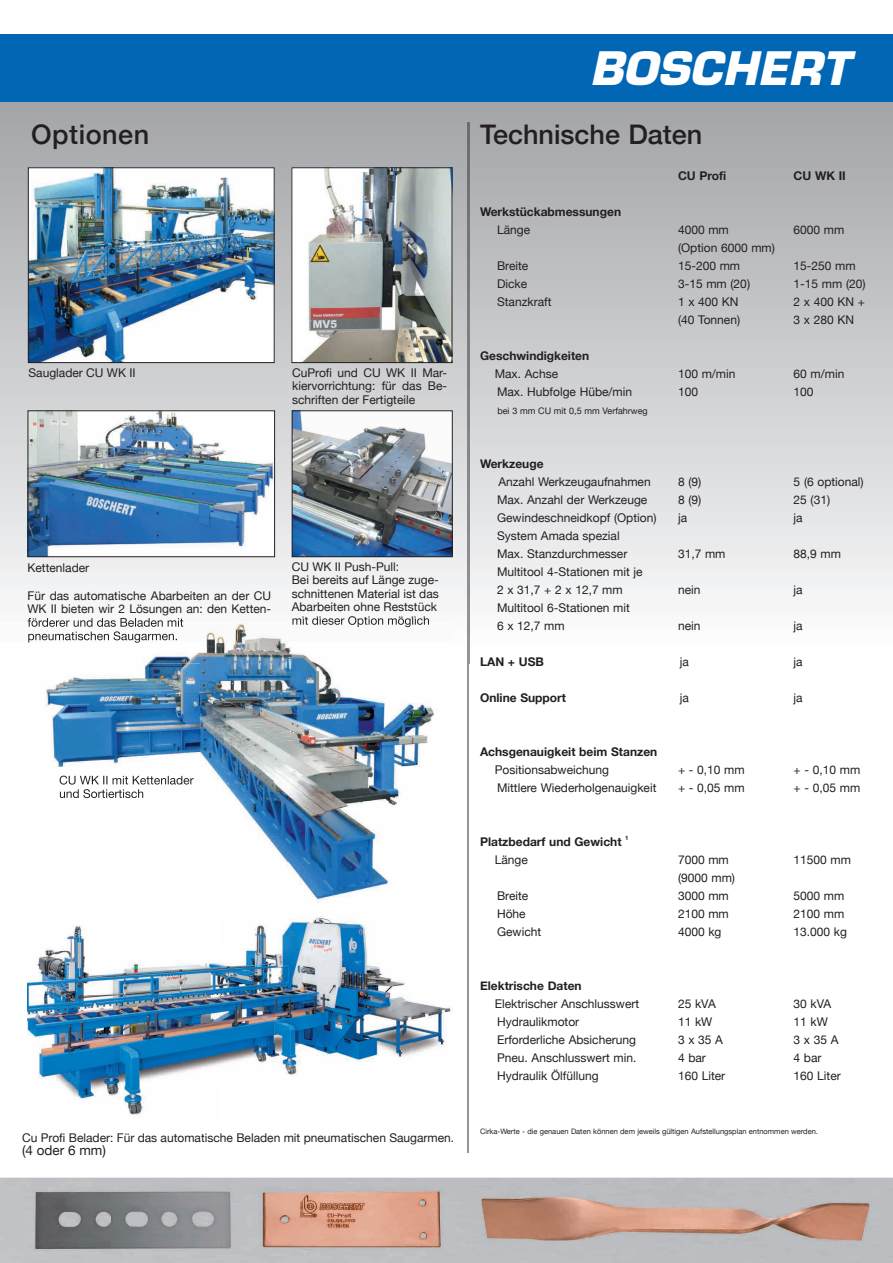
<style>
.page{position:relative;width:893px;height:1263px;background:#fff}
.page>*{position:absolute;margin:0;border:0;box-sizing:border-box;transform-origin:0 0}
.t1{font:italic 700 45px "Eurostile LT Std";color:#fff}
.t2{font:500 27px "Helvetica Neue";color:#231f20}
.t3{font:500 27px "Helvetica Neue";letter-spacing:.02em;color:#231f20}
.t4{font:13.5px "Helvetica Neue";color:#231f20}
.t5{font:12px/13.5px "Helvetica Neue";color:#231f20}
.t6{font:700 12px "Helvetica Neue";color:#231f20}
.t7{font:9px "Helvetica Neue";color:#231f20}
.t8{font:7.5px "Helvetica Neue";color:#231f20}
.t9{font:700 6px "Helvetica Neue";color:#231f20}
</style>
<div class="page">
<svg style="left:0;top:101px;width:893px;height:562px"></svg>
<div style="left:0;top:34px;width:893px;height:67px;background:#0166b3"></div>
<img style="left:22px;top:1181px;width:223px;height:77px">
<img style="left:470px;top:1184px;width:401px;height:68px">
<img style="left:259px;top:1187px;width:184px;height:68px">
<img style="left:30px;top:169px;width:243px;height:192px">
<div style="left:28px;top:167px;width:247px;height:196px;border:1px solid #231f20"></div>
<img style="left:30px;top:412px;width:243px;height:143px">
<div style="left:28px;top:410px;width:247px;height:147px;border:1px solid #231f20"></div>
<img style="left:294px;top:412px;width:157px;height:143px">
<div style="left:292px;top:410px;width:161px;height:147px;border:1px solid #231f20"></div>
<img style="left:293px;top:169px;width:157px;height:192px">
<div style="left:291px;top:167px;width:161px;height:196px;border:1px solid #231f20"></div>
<img style="left:45px;top:663px;width:357px;height:240px">
<img style="left:402px;top:703px;width:33px;height:64px">
<img style="left:0;top:618px;width:453px;height:45px">
<img style="left:28px;top:618px;width:156px;height:9px">
<img style="left:28px;top:631px;width:149px;height:12px">
<img style="left:60px;top:776px;width:134px;height:8px">
<img style="left:60px;top:789px;width:83px;height:9px">
<img style="left:292px;top:618px;width:137px;height:9px">
<img style="left:28px;top:916px;width:384px;height:166px">
<img style="left:412px;top:1001px;width:40px;height:54px">
<img style="left:62px;top:1082px;width:84px;height:33px">
<hr style="left:468px;top:663px;width:1px;height:490px;background:#939598">
<img style="left:468px;top:122px;width:1px;height:541px">
<h1 class="t1" style="left:590px;top:40px;width:261px">BOSCHERT</h1>
<h2 class="t3" style="left:31px;top:113px;width:120px">Optionen</h2>
<h2 class="t2" style="left:480px;top:113px;width:224px">Technische Daten</h2>
<p class="t6" style="left:678px;top:166px;width:50px">CU Profi</p>
<p class="t6" style="left:793px;top:166px;width:54px">CU WK II</p>
<p class="t5" style="left:28px;top:366px;width:109px">Sauglader CU WK II</p>
<p class="t5" style="left:292px;top:366px;width:157px;text-align:justify">CuProfi und CU WK II Mar&shy;kiervorrichtung: für das Be&shy;schriften der Fertigteile</p>
<p class="t6" style="left:480px;top:202px;width:143px">Werkstückabmessungen</p>
<p class="t5" style="left:497px;top:224px;width:35px">Länge</p>
<p class="t5" style="left:678px;top:224px;width:52px">4000 mm</p>
<p class="t5" style="left:793px;top:224px;width:52px">6000 mm</p>
<p class="t5" style="left:678px;top:242px;width:98px">(Option 6000 mm)</p>
<p class="t5" style="left:497px;top:260px;width:33px">Breite</p>
<p class="t5" style="left:678px;top:260px;width:64px">15-200 mm</p>
<p class="t5" style="left:793px;top:260px;width:64px">15-250 mm</p>
<p class="t5" style="left:497px;top:278px;width:32px">Dicke</p>
<p class="t5" style="left:678px;top:278px;width:74px">3-15 mm (20)</p>
<p class="t5" style="left:793px;top:278px;width:74px">1-15 mm (20)</p>
<p class="t5" style="left:497px;top:296px;width:56px">Stanzkraft</p>
<p class="t5" style="left:678px;top:296px;width:62px">1 x 400 KN</p>
<p class="t5" style="left:793px;top:296px;width:73px">2 x 400 KN +</p>
<p class="t5" style="left:678px;top:314px;width:64px">(40 Tonnen)</p>
<p class="t5" style="left:793px;top:314px;width:62px">3 x 280 KN</p>
<p class="t6" style="left:480px;top:346px;width:111px">Geschwindigkeiten</p>
<p class="t5" style="left:495px;top:368px;width:65px">Max. Achse</p>
<p class="t5" style="left:678px;top:368px;width:59px">100 m/min</p>
<p class="t5" style="left:793px;top:368px;width:52px">60 m/min</p>
<p class="t5" style="left:497px;top:386px;width:137px">Max. Hubfolge Hübe/min</p>
<p class="t5" style="left:678px;top:386px;width:22px">100</p>
<p class="t5" style="left:793px;top:386px;width:22px">100</p>
<p class="t7" style="left:497px;top:404px;width:152px">bei 3 mm CU mit 0,5 mm Verfahrweg</p>
<p class="t6" style="left:480px;top:454px;width:65px">Werkzeuge</p>
<p class="t5" style="left:498px;top:476px;width:154px">Anzahl Werkzeugaufnahmen</p>
<p class="t5" style="left:678px;top:476px;width:25px">8 (9)</p>
<p class="t5" style="left:793px;top:476px;width:72px">5 (6 optional)</p>
<p class="t5" style="left:497px;top:494px;width:152px">Max. Anzahl der Werkzeuge</p>
<p class="t5" style="left:678px;top:494px;width:25px">8 (9)</p>
<p class="t5" style="left:793px;top:494px;width:38px">25 (31)</p>
<p class="t5" style="left:497px;top:512px;width:161px">Gewindeschneidkopf (Option)</p>
<p class="t5" style="left:678px;top:512px;width:11px">ja</p>
<p class="t5" style="left:793px;top:512px;width:11px">ja</p>
<p class="t5" style="left:497px;top:527px;width:132px;line-height:18px">System Amada spezial<br>Max. Stanzdurchmesser</p>
<p class="t5" style="left:678px;top:548px;width:49px">31,7 mm</p>
<p class="t5" style="left:793px;top:548px;width:49px">88,9 mm</p>
<p class="t5" style="left:28px;top:562px;width:63px">Kettenlader</p>
<p class="t5" style="left:28px;top:589px;width:245px">Für das automatische Abarbeiten an der CU<br>WK II bieten wir 2 Lösungen an: den Ketten-</p>
<p class="t5" style="left:292px;top:560px;width:149px">CU WK II Push-Pull:<br>Bei bereits auf Länge zuge&shy;schnittenen Material ist das<br>Abarbeiten ohne Reststück mit dieser Option möglich</p>
<p class="t5" style="left:497px;top:563px;width:147px;line-height:18px">Multitool 4-Stationen mit je<br>2 x 31,7 + 2 x 12,7 mm</p>
<p class="t5" style="left:497px;top:599px;width:134px;line-height:18px">Multitool 6-Stationen mit<br>6 x 12,7 mm</p>
<p class="t5" style="left:678px;top:584px;width:24px">nein</p>
<p class="t5" style="left:793px;top:584px;width:11px">ja</p>
<p class="t5" style="left:678px;top:620px;width:24px">nein</p>
<p class="t5" style="left:793px;top:620px;width:11px">ja</p>
<p class="t6" style="left:480px;top:652px;width:65px">LAN + USB</p>
<p class="t5" style="left:680px;top:656px;width:11px">ja</p>
<p class="t5" style="left:794px;top:656px;width:11px">ja</p>
<p class="t6" style="left:480px;top:688px;width:88px">Online Support</p>
<p class="t5" style="left:680px;top:692px;width:11px">ja</p>
<p class="t5" style="left:794px;top:692px;width:11px">ja</p>
<p class="t6" style="left:480px;top:742px;width:179px">Achsgenauigkeit beim Stanzen</p>
<p class="t5" style="left:495px;top:764px;width:116px">Positionsabweichung</p>
<p class="t5" style="left:678px;top:764px;width:68px">+ - 0,10 mm</p>
<p class="t5" style="left:793px;top:764px;width:68px">+ - 0,10 mm</p>
<p class="t5" style="left:497px;top:782px;width:161px">Mittlere Wiederholgenauigkeit</p>
<p class="t5" style="left:678px;top:782px;width:68px">+ - 0,05 mm</p>
<p class="t5" style="left:793px;top:782px;width:68px">+ - 0,05 mm</p>
<p class="t6" style="left:480px;top:832px;width:143px">Platzbedarf und Gewicht</p>
<p class="t9" style="left:625px;top:833px;width:5px">1</p>
<p class="t5" style="left:495px;top:854px;width:35px">Länge</p>
<p class="t5" style="left:678px;top:854px;width:52px">7000 mm</p>
<p class="t5" style="left:793px;top:854px;width:59px">11500 mm</p>
<p class="t5" style="left:678px;top:872px;width:59px">(9000 mm)</p>
<p class="t5" style="left:497px;top:890px;width:33px">Breite</p>
<p class="t5" style="left:678px;top:890px;width:52px">3000 mm</p>
<p class="t5" style="left:793px;top:890px;width:52px">5000 mm</p>
<p class="t5" style="left:497px;top:908px;width:30px">Höhe</p>
<p class="t5" style="left:678px;top:908px;width:52px">2100 mm</p>
<p class="t5" style="left:793px;top:908px;width:52px">2100 mm</p>
<p class="t5" style="left:497px;top:926px;width:46px">Gewicht</p>
<p class="t5" style="left:678px;top:926px;width:45px">4000 kg</p>
<p class="t5" style="left:793px;top:926px;width:55px">13.000 kg</p>
<p class="t6" style="left:480px;top:976px;width:103px">Elektrische Daten</p>
<p class="t5" style="left:495px;top:998px;width:146px">Elektrischer Anschlusswert</p>
<p class="t5" style="left:678px;top:998px;width:39px">25 kVA</p>
<p class="t5" style="left:793px;top:998px;width:39px">30 kVA</p>
<p class="t5" style="left:497px;top:1016px;width:84px">Hydraulikmotor</p>
<p class="t5" style="left:678px;top:1016px;width:36px">11 kW</p>
<p class="t5" style="left:793px;top:1016px;width:36px">11 kW</p>
<p class="t5" style="left:497px;top:1034px;width:141px">Erforderliche Absicherung</p>
<p class="t5" style="left:678px;top:1034px;width:47px">3 x 35 A</p>
<p class="t5" style="left:793px;top:1034px;width:47px">3 x 35 A</p>
<p class="t5" style="left:497px;top:1052px;width:141px">Pneu. Anschlusswert min.</p>
<p class="t5" style="left:678px;top:1052px;width:29px">4 bar</p>
<p class="t5" style="left:793px;top:1052px;width:29px">4 bar</p>
<p class="t5" style="left:497px;top:1070px;width:103px">Hydraulik Ölfüllung</p>
<p class="t5" style="left:678px;top:1070px;width:49px">160 Liter</p>
<p class="t5" style="left:793px;top:1070px;width:49px">160 Liter</p>
<p class="t5" style="left:22px;top:1131px;width:434px">Cu Profi Belader: Für das automatische Beladen mit pneumatischen Saugarmen.</p>
<p class="t4" style="left:22px;top:1140px;width:85px">(4 oder 6 mm)</p>
<p class="t8" style="left:480px;top:1126px;width:339px">Cirka-Werte - die genauen Daten können dem jeweils gültigen Aufstellungsplan entnommen werden.</p>
</div>
